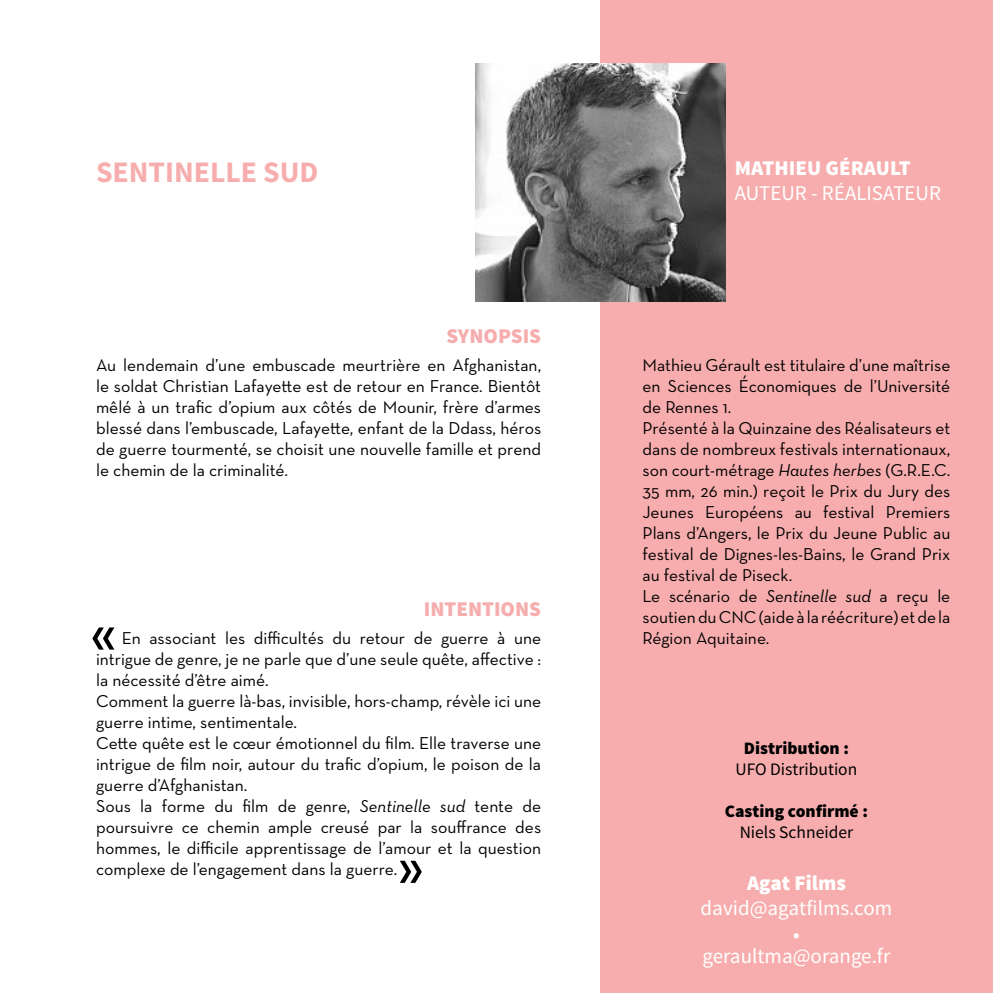
<style>
.page{position:relative;width:993px;height:993px;background:#fff}
.page>*{position:absolute;margin:0;border:0;box-sizing:border-box;transform-origin:0 0}
.t1{font:68.25px "Neutraface Text";color:#000001}
.t2{font:42px "Source Sans Pro";color:#fff}
.t3{font:700 29.75px "Source Sans Pro";color:#f7adad}
.t4{font:21px "Source Sans Pro";color:#fff}
.t5{font:900 21px "Source Sans Pro";color:#fff}
.t6{font:900 21px "Source Sans Pro";color:#f6adae}
.t7{font:17.5px/21px "Neutraface Text";color:#000001;text-align:justify}
.t8{font:900 17.5px "Source Sans Pro";color:#000001}
.t9{font:17.5px "Source Sans Pro";color:#000001}
.s1{font-style:italic}
</style>
<div class="page">
<div style="left:600px;top:0;width:392px;height:992px;background:#f7adad"></div>
<img style="left:476px;top:63px;width:249px;height:238px">
<p class="t3" style="left:96px;top:153px;width:224px">SENTINELLE SUD</p>
<p class="t6" style="left:446px;top:322px;width:96px">SYNOPSIS</p>
<p class="t7" style="left:96px;top:354px;width:446px">Au lendemain d’une embuscade meurtrière en Afghanistan, le soldat Christian Lafayette est de retour en France. Bientôt mêlé à un trafic d’opium aux côtés de Mounir, frère d’armes blessé dans l’embuscade, Lafayette, enfant de la Ddass, héros de guerre tourmenté, se choisit une nouvelle famille et prend le chemin de la criminalité.</p>
<p class="t6" style="left:423px;top:595px;width:119px">INTENTIONS</p>
<p class="t1" style="left:90px;top:586px;width:29px">«</p>
<p class="t7" style="left:122px;top:627px;width:421px">En associant les difficultés du retour de guerre à une</p>
<p class="t7" style="left:96px;top:648px;width:446px">intrigue de genre, je ne parle que d’une seule quête, affective :</p>
<p class="t7" style="left:96px;top:669px;width:174px">la nécessité d’être aimé.</p>
<p class="t7" style="left:96px;top:690px;width:446px">Comment la guerre là-bas, invisible, hors-champ, révèle ici une guerre intime, sentimentale.</p>
<p class="t7" style="left:96px;top:732px;width:446px">Cette quête est le cœur émotionnel du film. Elle traverse une intrigue de film noir, autour du trafic d’opium, le poison de la guerre d’Afghanistan.</p>
<p class="t7" style="left:96px;top:795px;width:446px">Sous la forme du film de genre, <span class="s1">Sentinelle sud</span> tente de</p>
<p class="t7" style="left:96px;top:816px;width:446px">poursuivre ce chemin ample creusé par la souffrance des hommes, le difficile apprentissage de l’amour et la question complexe de l’engagement dans la guerre.</p>
<p class="t1" style="left:397px;top:819px;width:29px">»</p>
<p class="t5" style="left:734px;top:154px;width:177px">MATHIEU GÉRAULT</p>
<p class="t4" style="left:734px;top:180px;width:208px">AUTEUR - RÉALISATEUR</p>
<p class="t7" style="left:642px;top:354px;width:309px">Mathieu Gérault est titulaire d’une maîtrise en Sciences Économiques de l’Université de Rennes 1.</p>
<p class="t7" style="left:642px;top:417px;width:309px">Présenté à la Quinzaine des Réalisateurs et dans de nombreux festivals internationaux, son court-métrage <span class="s1">Hautes herbes</span> (G.R.E.C.<br>35 mm, 26 min.) reçoit le Prix du Jury des Jeunes Européens au festival Premiers Plans d’Angers, le Prix du Jeune Public au festival de Dignes-les-Bains, le Grand Prix au festival de Piseck.</p>
<p class="t7" style="left:642px;top:585px;width:309px">Le scénario de <span class="s1">Sentinelle sud</span> a reçu le</p>
<p class="t7" style="left:642px;top:606px;width:309px">soutien du CNC (aide à la réécriture) et de la</p>
<p class="t7" style="left:642px;top:627px;width:128px">Région Aquitaine.</p>
<p class="t8" style="left:743px;top:736px;width:107px">Distribution :</p>
<p class="t9" style="left:735px;top:758px;width:123px">UFO Distribution</p>
<p class="t8" style="left:724px;top:799px;width:145px">Casting confirmé :</p>
<p class="t9" style="left:739px;top:821px;width:115px">Niels Schneider</p>
<p class="t5" style="left:746px;top:869px;width:100px">Agat Films</p>
<p class="t4" style="left:700px;top:894px;width:193px">david@agatfilms.com</p>
<p class="t2" style="left:791px;top:897px;width:12px">.</p>
<p class="t4" style="left:702px;top:942px;width:189px">geraultma@orange.fr</p>
</div>
